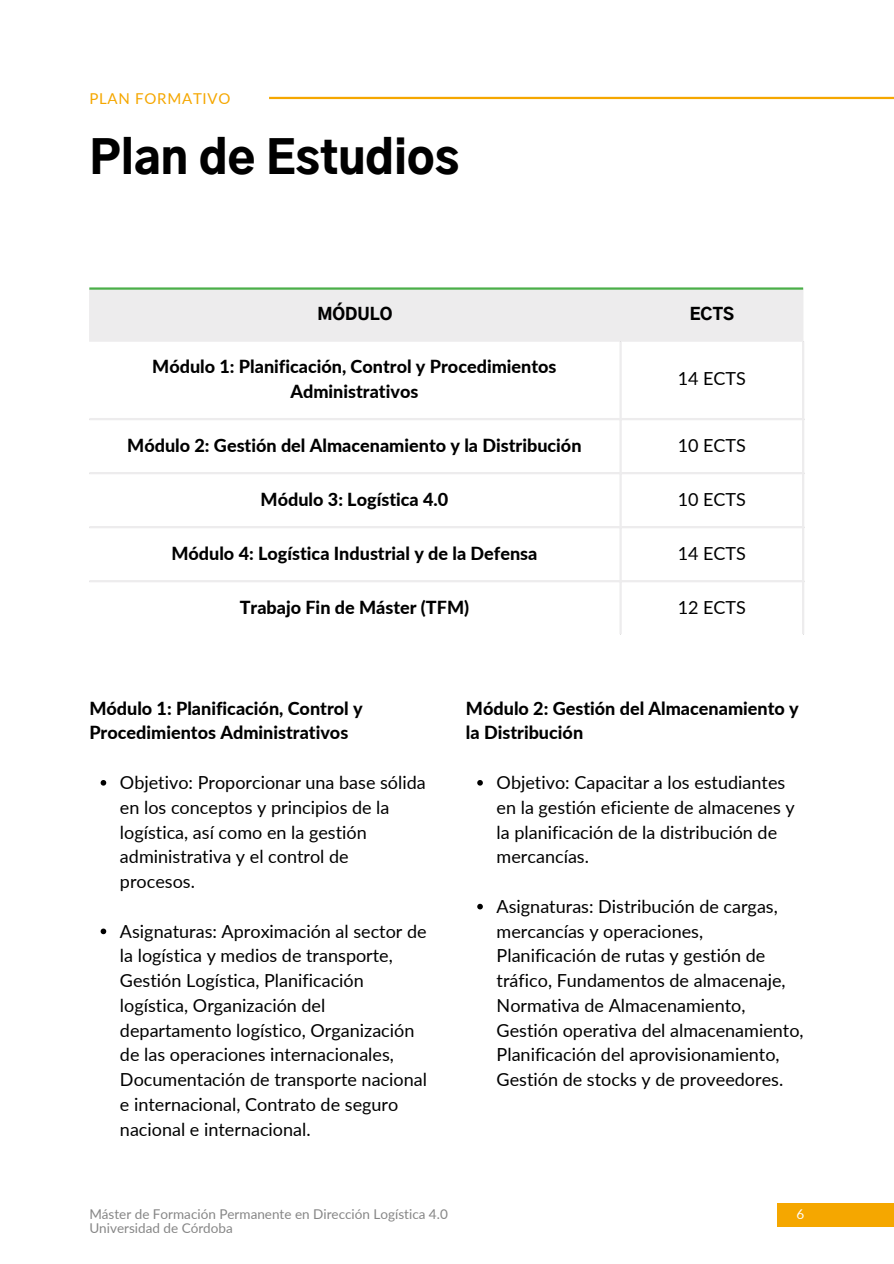
<style>
.page{position:relative;width:894px;height:1264px;background:#fff}
.page>*{position:absolute;margin:0;border:0;box-sizing:border-box;transform-origin:0 0}
.t1{font:900 45px "Gothic A1";color:#000}
.t2{font:18px/24.8px "Lato";color:#000}
.t3{font:800 18px/24.8px "Lato";color:#000}
.t4{font:900 16.5px "Gothic A1";color:#000}
.t5{font:15px "Lato";letter-spacing:.05em;color:#f5a700}
.t6{font:13.5px "Lato";color:#868686}
.t7{font:13.5px "Lato";color:#fff}
</style>
<div class="page">
<div style="left:776px;top:1202px;width:117px;height:24px;background:#f5a700"></div>
<div style="left:89px;top:288px;width:714px;height:54px;background:#edeced"></div>
<hr style="left:619px;top:341px;width:2px;height:293px;background:#edeced">
<hr style="left:801px;top:341px;width:3px;height:293px;background:#edeced">
<hr style="left:89px;top:418px;width:715px;height:2px;background:#edeced">
<hr style="left:89px;top:472px;width:715px;height:2px;background:#edeced">
<hr style="left:89px;top:526px;width:715px;height:2px;background:#edeced">
<hr style="left:89px;top:580px;width:715px;height:2px;background:#edeced">
<hr style="left:89px;top:287px;width:713px;height:3px;background:#4aaf48">
<svg style="left:101px;top:780px;width:5px;height:5px"></svg>
<svg style="left:101px;top:928px;width:5px;height:6px"></svg>
<svg style="left:477px;top:780px;width:5px;height:5px"></svg>
<svg style="left:477px;top:903px;width:5px;height:6px"></svg>
<hr style="left:269px;top:97px;width:624px;height:2px;background:#f5a700">
<p class="t5" style="left:89px;top:89px;width:143px">PLAN FORMATIVO</p>
<p class="t1" style="left:89px;top:139px;width:371px">Plan de Estudios</p>
<h1 class="t4" style="left:317px;top:307px;width:77px">MÓDULO</h1>
<p class="t4" style="left:689px;top:307px;width:46px">ECTS</p>
<p class="t3" style="left:152px;top:353px;width:406px;text-align:center">Módulo 1: Planificación, Control y Procedimientos<br>Administrativos</p>
<p class="t2" style="left:677px;top:366px;width:70px">14 ECTS</p>
<p class="t3" style="left:127px;top:432px;width:455px">Módulo 2: Gestión del Almacenamiento y la Distribución</p>
<p class="t2" style="left:677px;top:432px;width:70px">10 ECTS</p>
<p class="t3" style="left:260px;top:486px;width:189px">Módulo 3: Logística 4.0</p>
<p class="t2" style="left:677px;top:486px;width:70px">10 ECTS</p>
<p class="t3" style="left:171px;top:540px;width:367px">Módulo 4: Logística Industrial y de la Defensa</p>
<p class="t2" style="left:677px;top:540px;width:70px">14 ECTS</p>
<p class="t3" style="left:239px;top:594px;width:231px">Trabajo Fin de Máster (TFM)</p>
<p class="t2" style="left:677px;top:594px;width:70px">12 ECTS</p>
<h2 class="t3" style="left:89px;top:695px;width:275px">Módulo 1: Planificación, Control y<br>Procedimientos Administrativos</h2>
<p class="t2" style="left:120px;top:769px;width:307px">Objetivo: Proporcionar una base sólida en los conceptos y principios de la logística, así como en la gestión administrativa y el control de procesos.</p>
<p class="t2" style="left:120px;top:918px;width:308px">Asignaturas: Aproximación al sector de la logística y medios de transporte, Gestión Logística, Planificación logística, Organización del departamento logístico, Organización de las operaciones internacionales, Documentación de transporte nacional e internacional, Contrato de seguro nacional e internacional.</p>
<h2 class="t3" style="left:466px;top:695px;width:334px">Módulo 2: Gestión del Almacenamiento y la Distribución</h2>
<p class="t2" style="left:496px;top:769px;width:299px">Objetivo: Capacitar a los estudiantes en la gestión eficiente de almacenes y la planificación de la distribución de mercancías.</p>
<p class="t2" style="left:496px;top:893px;width:308px">Asignaturas: Distribución de cargas, mercancías y operaciones, Planificación de rutas y gestión de tráfico, Fundamentos de almacenaje, Normativa de Almacenamiento, Gestión operativa del almacenamiento, Planificación del aprovisionamiento, Gestión de stocks y de proveedores.</p>
<p class="t6" style="left:89px;top:1205px;width:360px">Máster de Formación Permanente en Dirección Logística 4.0</p>
<p class="t6" style="left:89px;top:1219px;width:145px">Universidad de Córdoba</p>
<h4 class="t7" style="left:796px;top:1205px;width:9px">6</h4>
</div>
